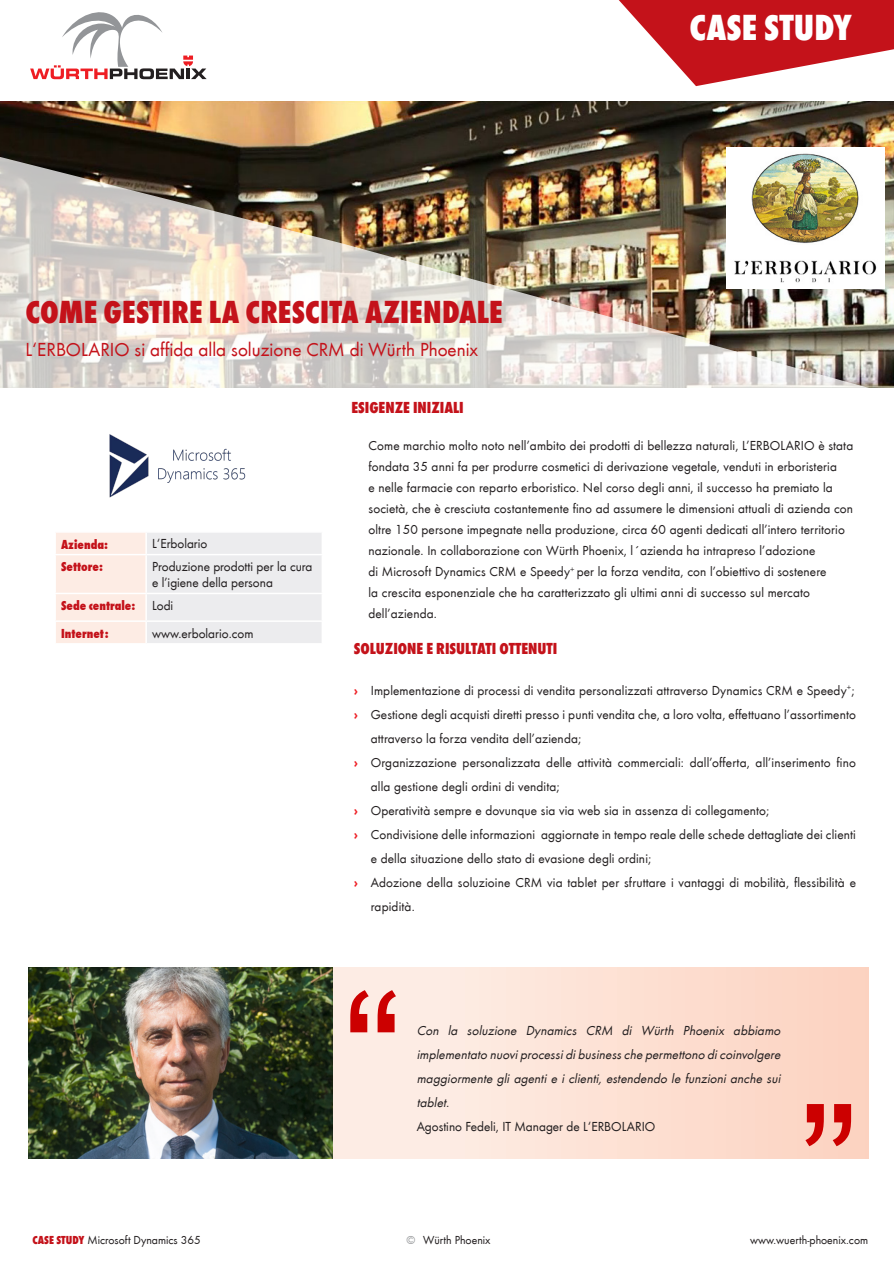
<style>
.page{position:relative;width:894px;height:1263px;background:#fff}
.page>*{position:absolute;margin:0;border:0;box-sizing:border-box;transform-origin:0 0}
.t1{font:180px "Arial";color:#c00}
.t2{font:800 condensed 37.5px "Wuerth";color:#fff}
._01_Headline_24_pt{font:800 condensed 33px "Wuerth";letter-spacing:.005em;color:#c4121a}
._02_Subhedline_15_pt{font:19.5px "Wuerth";color:#c4121a}
._03_grundtext_block{font:800 condensed 16.5px "Wuerth";color:#c4121a}
._03_grundtext_block-2{font:13.5px/21px "Wuerth";letter-spacing:.01em;color:#231f20}
._03_grundtext_block-3{font:italic 13.5px/24px "Wuerth";color:#231f20;text-align:justify}
._03_grundtext_block-4{font:800 condensed 13.5px "Wuerth";color:#c4121a}
.t3{font:12px "Wuerth";color:#231f20}
.s1{font-weight:700;color:#ee1d23}
.s2{font-weight:800;font-stretch:condensed;color:#c4121a}
.s3{color:#9a9c9e}
</style>
<div class="page">
<div style="left:333px;top:967px;width:534px;height:191px;background:linear-gradient(to right,#fdf0ea,#fcd3c1)"></div>
<svg style="left:56px;top:533px;width:265px;height:110px;background:#f1ecea"></svg>
<hr style="left:145px;top:532px;width:2px;height:22px;background:#fff">
<hr style="left:54px;top:554px;width:92px;height:1px;background:#fff">
<hr style="left:146px;top:554px;width:177px;height:1px;background:#fff">
<hr style="left:145px;top:555px;width:2px;height:37px;background:#fff">
<hr style="left:54px;top:592px;width:92px;height:2px;background:#fff">
<hr style="left:146px;top:592px;width:177px;height:2px;background:#fff">
<hr style="left:145px;top:594px;width:2px;height:26px;background:#fff">
<hr style="left:54px;top:620px;width:92px;height:2px;background:#fff">
<hr style="left:146px;top:620px;width:177px;height:2px;background:#fff">
<hr style="left:145px;top:622px;width:2px;height:21px;background:#fff">
<img style="left:109px;top:434px;width:137px;height:64px">
<img style="left:0;top:102px;width:893px;height:285px">
<img style="left:28px;top:967px;width:304px;height:191px">
<img style="left:0;top:128px;width:884px;height:260px">
<img style="left:726px;top:147px;width:158px;height:141px">
<svg style="left:619px;top:0;width:274px;height:86px"></svg>
<svg style="left:30px;top:12px;width:176px;height:67px"></svg>
<p class="_01_Headline_24_pt" style="left:25px;top:289px;width:478px">COME GESTIRE LA CRESCITA AZIENDALE</p>
<p class="_02_Subhedline_15_pt" style="left:25px;top:337px;width:454px">L‘ERBOLARIO si affida alla soluzione CRM di Würth Phoenix</p>
<p class="t2" style="left:689px;top:1px;width:164px">CASE STUDY</p>
<p class="_03_grundtext_block-4" style="left:61px;top:534px;width:48px">Azienda:</p>
<p class="_03_grundtext_block-2" style="left:152px;top:532px;width:57px">L‘Erbolario</p>
<p class="_03_grundtext_block-4" style="left:61px;top:557px;width:43px">Settore:</p>
<p class="_03_grundtext_block-2" style="left:152px;top:557px;width:162px;line-height:16.5px">Produzione prodotti per la cura e l’igiene della persona</p>
<p class="_03_grundtext_block-4" style="left:61px;top:596px;width:76px">Sede centrale:</p>
<p class="_03_grundtext_block-2" style="left:152px;top:594px;width:23px">Lodi</p>
<p class="_03_grundtext_block-4" style="left:61px;top:624px;width:49px">Internet:</p>
<p class="_03_grundtext_block-2" style="left:152px;top:622px;width:103px">www.erbolario.com</p>
<p class="_03_grundtext_block" style="left:351px;top:396px;width:114px">ESIGENZE INIZIALI</p>
<p class="_03_grundtext_block-2" style="left:368px;top:434px;width:486px">Come marchio molto noto nell’ambito dei prodotti di bellezza naturali, L’ERBOLARIO è stata fondata 35 anni fa per produrre cosmetici di derivazione vegetale, venduti in erboristeria<br>e nelle farmacie con reparto erboristico. Nel corso degli anni, il successo ha premiato la società, che è cresciuta costantemente fino ad assumere le dimensioni attuali di azienda con oltre 150 persone impegnate nella produzione, circa 60 agenti dedicati all’intero territorio nazionale. In collaborazione con Würth Phoenix, l´azienda ha intrapreso l’adozione<br>di Microsoft Dynamics CRM e Speedy<sup>+</sup> per la forza vendita, con l’obiettivo di sostenere<br>la crescita esponenziale che ha caratterizzato gli ultimi anni di successo sul mercato dell’azienda.</p>
<p class="_03_grundtext_block" style="left:353px;top:637px;width:205px">SOLUZIONE E RISULTATI OTTENUTI</p>
<p class="_03_grundtext_block-2" style="left:353px;top:679px;width:502px"><span class="s1">›</span> Implementazione di processi di vendita personalizzati attraverso Dynamics CRM e Speedy<sup>+</sup>;</p>
<p class="_03_grundtext_block-2" style="left:370px;top:701px;width:486px;line-height:24px;text-indent:-17px"><span class="s1">›</span> Gestione degli acquisti diretti presso i punti vendita che, a loro volta, effettuano l’assortimento attraverso la forza vendita dell’azienda;</p>
<p class="_03_grundtext_block-2" style="left:370px;top:749px;width:486px;line-height:24px;text-indent:-17px"><span class="s1">›</span> Organizzazione personalizzata delle attività commerciali: dall’offerta, all’inserimento fino alla gestione degli ordini di vendita;</p>
<p class="_03_grundtext_block-2" style="left:353px;top:799px;width:417px"><span class="s1">›</span> Operatività sempre e dovunque sia via web sia in assenza di collegamento;</p>
<p class="_03_grundtext_block-2" style="left:370px;top:821px;width:486px;line-height:24px;text-indent:-17px"><span class="s1">›</span> Condivisione delle informazioni aggiornate in tempo reale delle schede dettagliate dei clienti e della situazione dello stato di evasione degli ordini;</p>
<p class="_03_grundtext_block-2" style="left:370px;top:869px;width:486px;line-height:24px;text-indent:-17px"><span class="s1">›</span> Adozione della soluzioine CRM via tablet per sfruttare i vantaggi di mobilità, flessibilità e rapidità.</p>
<p class="t1" style="left:343px;top:934px;width:61px">“</p>
<p class="_03_grundtext_block-3" style="left:416px;top:1017px;width:368px">Con la soluzione Dynamics CRM di Würth Phoenix abbiamo implementato nuoviprocessidibusinessche permettono dicoinvolgere maggiormente gli agenti e i clienti, estendendo le funzioni anche sui tablet.</p>
<p class="_03_grundtext_block-2" style="left:416px;top:1115px;width:240px">Agostino Fedeli, IT Manager de L‘ERBOLARIO</p>
<p class="t1" style="left:858px;top:1202px;width:61px;rotate:-180deg">“</p>
<p class="t3" style="left:32px;top:1232px;width:170px"><span class="s2">CASE STUDY</span> Microsoft Dynamics 365</p>
<p class="t3" style="left:406px;top:1232px;width:86px"><span class="s3">©</span> Würth Phoenix</p>
<p class="t3" style="left:749px;top:1232px;width:119px">www.wuerth-phoenix.com</p>
</div>
